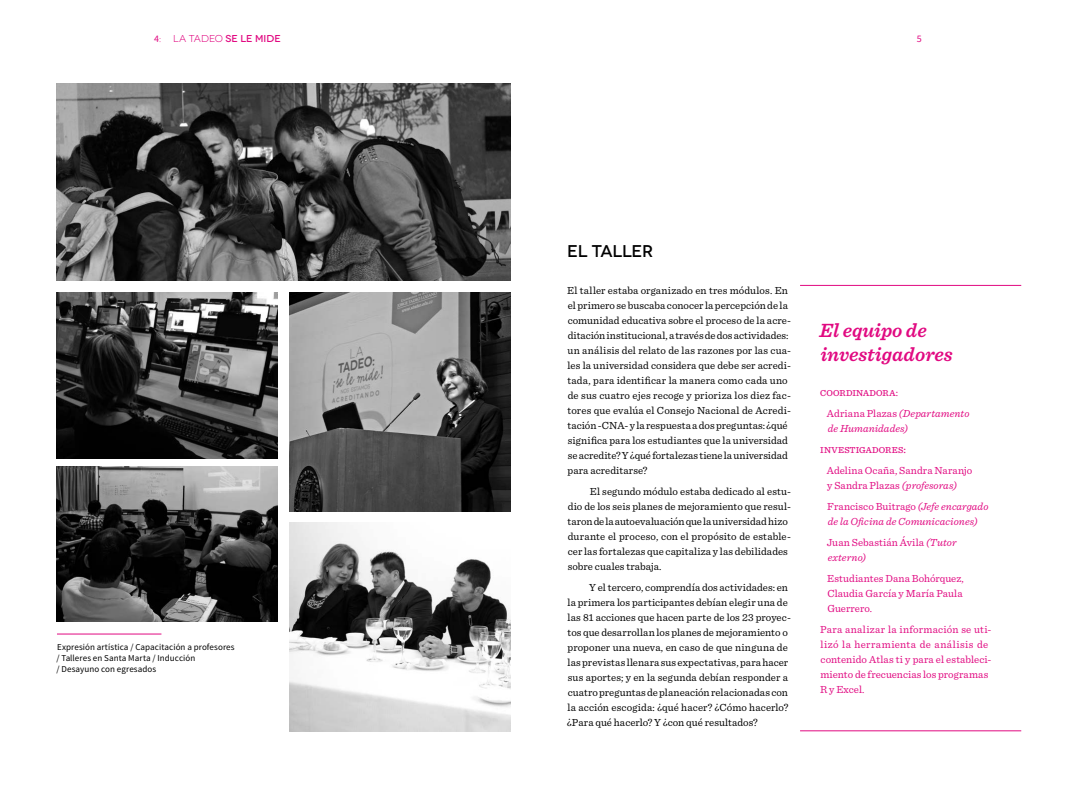
<style>
.page{position:relative;width:1078px;height:794px;background:#fff}
.page>*{position:absolute;margin:0;border:0;box-sizing:border-box;transform-origin:0 0}
.t1{font:italic 600 20px/24px "Sentinel";letter-spacing:-.005em;color:#e10981}
.t2{font:500 17px "Novecentowide";letter-spacing:-.02em;color:#000}
.t3{font:10.8px/15px "Sentinel";letter-spacing:.005em;color:#000}
.t4{font:10.8px/15px "Sentinel";letter-spacing:.01em;color:#e10981}
.t5{font:italic 10.8px/15px "Sentinel";letter-spacing:.01em;color:#e10981}
.t6{font:10px "Novecentowide";letter-spacing:-.005em;color:#e10981}
.t7{font:10px "Source Sans Pro";color:#e10981}
.t8{font:9px/11px "Source Sans Pro";letter-spacing:.01em;color:#000}
.t9{font:500 9px "Sentinel";letter-spacing:.01em;color:#e10981}
.s1{font-family:"Source Sans Pro"}
.s2{font-weight:500}
.s3{font-weight:400;font-size:10.8px}
.s4{font-style:normal}
.s5{font-size:10.8px}
.s6{font-style:italic}
</style>
<div class="page">
<hr style="left:799px;top:730px;width:221px;height:1px;background:#e10981">
<hr style="left:799px;top:285px;width:221px;height:1px;background:#e10981">
<img style="left:57px;top:292px;width:220px;height:166px">
<img style="left:57px;top:466px;width:220px;height:155px">
<img style="left:289px;top:292px;width:221px;height:220px">
<img style="left:57px;top:84px;width:453px;height:196px">
<hr style="left:57px;top:634px;width:104px;height:1px;background:#e10981">
<img style="left:289px;top:523px;width:221px;height:208px">
<p class="t6" style="left:154px;top:33px;width:128px"><span class="s1">4</span>: LA TADEO <span class="s2">SE LE MIDE</span></p>
<p class="t7" style="left:916px;top:32px;width:6px">5</p>
<p class="t8" style="left:57px;top:642px;width:180px">Expresión artística / Capacitación a profesores / Talleres en Santa Marta / Inducción<br>/ Desayuno con egresados</p>
<h2 class="t2" style="left:567px;top:241px;width:87px">EL TALLER</h2>
<p class="t3" style="left:567px;top:282px;width:225px">El taller estaba organizado en tres módulos. En el primero se buscaba conocer la percepción de la comunidad educativa sobre el proceso de la acre&shy;ditación institucional, a través de dos actividades: un análisis del relato de las razones por las cua&shy;les la universidad considera que debe ser acredi&shy;tada, para identificar la manera como cada uno de sus cuatro ejes recoge y prioriza los diez fac&shy;tores que evalúa el Consejo Nacional de Acredi&shy;tación -CNA- y la respuesta a dos preguntas: ¿qué significa para los estudiantes que la universidad se acredite? Y ¿qué fortalezas tiene la universidad para acreditarse?</p>
<p class="t3" style="left:567px;top:483px;width:225px;text-indent:22px">El segundo módulo estaba dedicado al estu&shy;dio de los seis planes de mejoramiento que resul&shy;taron de la autoevaluación que la universidad hizo durante el proceso, con el propósito de estable&shy;cer las fortalezas que capitaliza y las debilidades sobre cuales trabaja.</p>
<p class="t3" style="left:567px;top:579px;width:225px;text-indent:22px">Y el tercero, comprendía dos actividades: en la primera los participantes debían elegir una de las 81 acciones que hacen parte de los 23 proyec&shy;tos que desarrollan los planes de mejoramiento o proponer una nueva, en caso de que ninguna de las previstas llenara sus expectativas, para hacer sus aportes; y en la segunda debían responder a cuatro preguntas de planeación relacionadas con la acción escogida: ¿qué hacer? ¿Cómo hacerlo? ¿Para qué hacerlo? Y ¿con qué resultados?</p>
<h1 class="t1" style="left:819px;top:317px;width:135px">El equipo de investigadores</h1>
<p class="t9" style="left:820px;top:386px;width:79px">COORDINADORA<span class="s3">:</span></p>
<p class="t5" style="left:826px;top:405px;width:144px"><span class="s4">Adriana Plazas</span> (Departamento de Humanidades)</p>
<p class="t9" style="left:820px;top:443px;width:87px">INVESTIGADORES<span class="s5">:</span></p>
<p class="t4" style="left:826px;top:462px;width:147px">Adelina Ocaña, Sandra Naranjo y Sandra Plazas <span class="s6">(profesoras)</span></p>
<p class="t5" style="left:827px;top:498px;width:163px"><span class="s4">Francisco Buitrago</span> (Jefe encargado de la Oficina de Comunicaciones)</p>
<p class="t4" style="left:826px;top:534px;width:131px">Juan Sebastián Ávila <span class="s6">(Tutor externo)</span></p>
<p class="t4" style="left:827px;top:570px;width:138px">Estudiantes Dana Bohórquez,<br>Claudia García y María Paula<br>Guerrero.</p>
<p class="t4" style="left:819px;top:621px;width:173px">Para analizar la información se uti&shy;lizó la herramienta de análisis de contenido Atlas ti y para el estableci&shy;miento de frecuencias los programas<br>R y Excel.</p>
</div>
